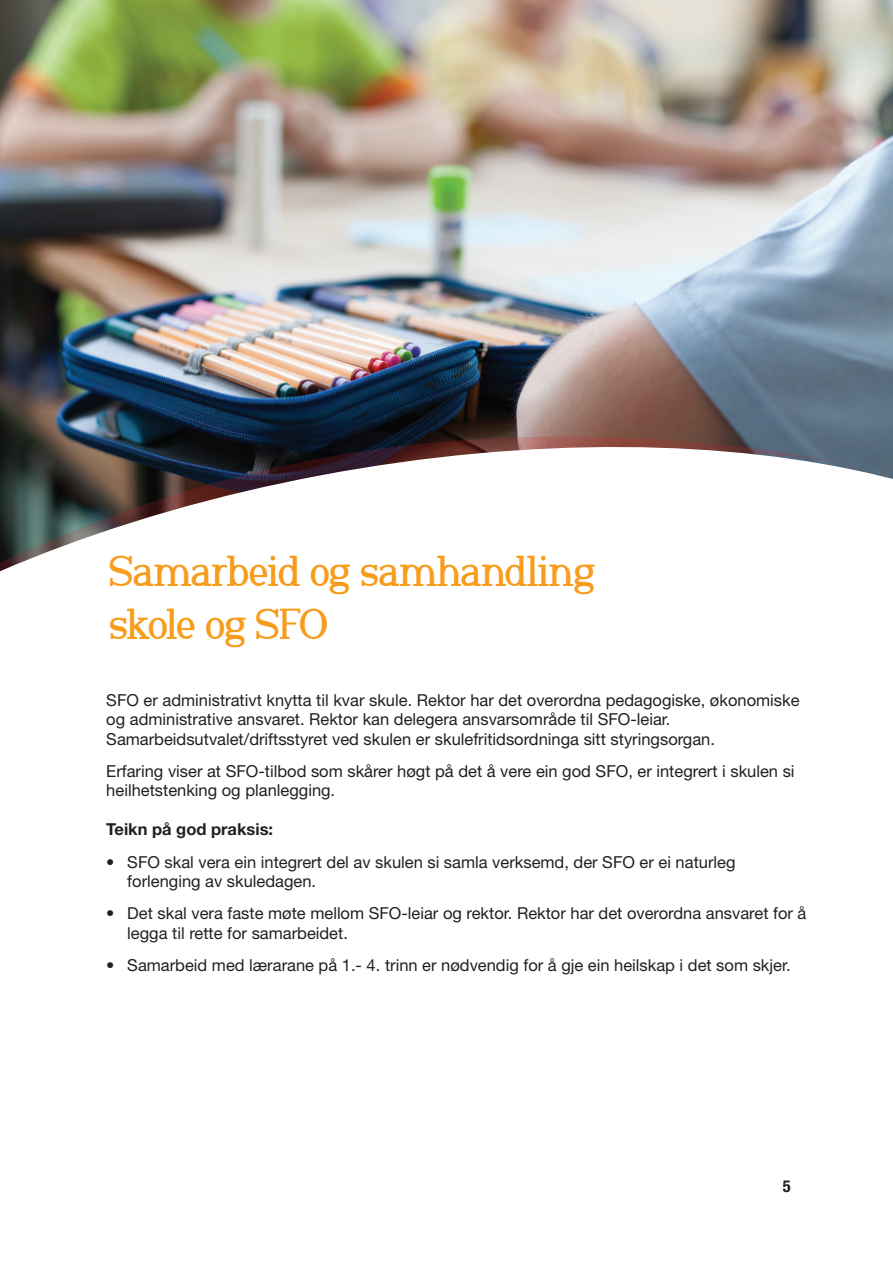
<style>
.page{position:relative;width:893px;height:1263px;background:#fff}
.page>*{position:absolute;margin:0;border:0;box-sizing:border-box;transform-origin:0 0}
.t1{font:44.1px/52.9px "Tinu Road";letter-spacing:-.01em;color:#f89c1c}
.t2{font:16.5px/19.5px "Helvetica Neue";color:#231f20}
.t3{font:700 16.5px "Helvetica Neue";color:#231f20}
.t4{font:700 condensed 16.5px "Helvetica Neue";color:#231f20}
</style>
<div class="page">
<img style="left:0;top:0;width:893px;height:396px">
<svg style="left:0;top:396px;width:893px;height:176px"></svg>
<h1 class="t1" style="left:110px;top:544px;width:487px">Samarbeid og samhandling skole og SFO</h1>
<p class="t2" style="left:106px;top:690px;width:695px">SFO er administrativt knytta til kvar skule. Rektor har det overordna pedagogiske, økonomiske og administrative ansvaret. Rektor kan delegera ansvarsområde til SFO-leiar.<br>Samarbeidsutvalet/driftsstyret ved skulen er skulefritidsordninga sitt styringsorgan.</p>
<p class="t2" style="left:106px;top:761px;width:690px">Erfaring viser at SFO-tilbod som skårer høgt på det å vere ein god SFO, er integrert i skulen si heilhetstenking og planlegging.</p>
<p class="t3" style="left:106px;top:819px;width:168px">Teikn på god praksis:</p>
<p class="t2" style="left:127px;top:852px;width:610px;text-indent:-21px">• SFO skal vera ein integrert del av skulen si samla verksemd, der SFO er ei naturleg forlenging av skuledagen.</p>
<p class="t2" style="left:127px;top:903px;width:681px;text-indent:-21px">• Det skal vera faste møte mellom SFO-leiar og rektor. Rektor har det overordna ansvaret for å legga til rette for samarbeidet.</p>
<p class="t2" style="left:106px;top:955px;width:686px">• Samarbeid med lærarane på 1.- 4. trinn er nødvendig for å gje ein heilskap i det som skjer.</p>
<p class="t4" style="left:783px;top:1175px;width:9px">5</p>
</div>
